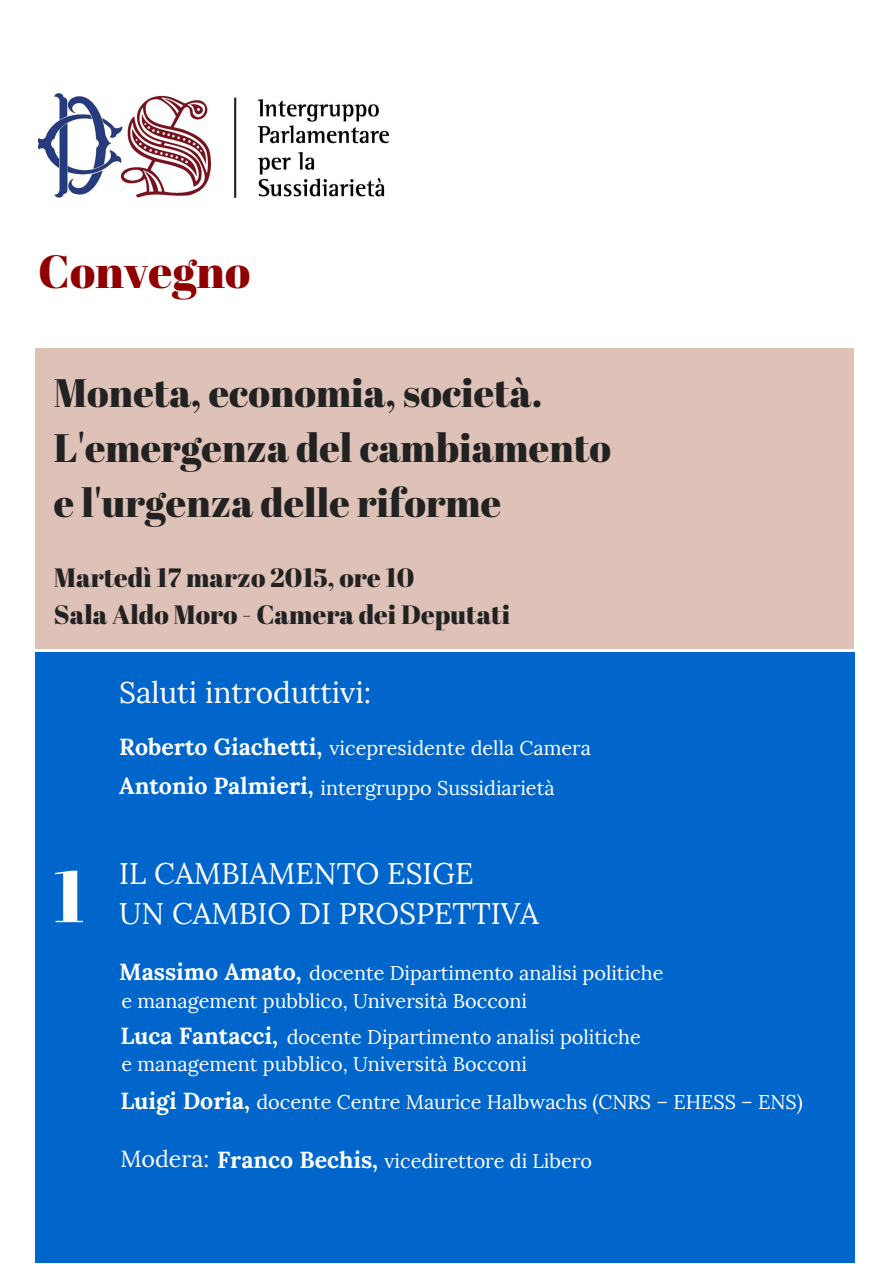
<style>
.page{position:relative;width:893px;height:1264px;background:#fff}
.page>*{position:absolute;margin:0;border:0;box-sizing:border-box;transform-origin:0 0}
.t1{font:72.45px "Abril Fatface";color:#fff}
.t2{font:46.35px "Abril Fatface";color:#900000}
.t3{font:39.75px/55.1px "Abril Fatface";color:#222}
.t4{font:29.7px/40.5px "Lora";color:#fff}
.t5{font:26.4px/37px "Abril Fatface";color:#222}
.t6{font:700 23.1px "Lora";color:#fff}
.t7{font:19.8px/28px "Lora";color:#fff}
.s1{font-weight:700;font-size:23.1px}
.s2{font-weight:400}
</style>
<div class="page">
<div style="left:35px;top:349px;width:818px;height:299px;background:#dec2b8"></div>
<div style="left:35px;top:652px;width:819px;height:610px;background:#06c"></div>
<img style="left:38px;top:93px;width:350px;height:105px">
<h2 class="t2" style="left:38px;top:239px;width:213px">Convegno</h2>
<h3 class="t3" style="left:54px;top:364px;width:558px">Moneta, economia, società.<br>L'emergenza del cambiamento e l'urgenza delle riforme</h3>
<h3 class="t5" style="left:54px;top:558px;width:457px">Martedì 17 marzo 2015, ore 10<br>Sala Aldo Moro - Camera dei Deputati</h3>
<h1 class="t1" style="left:54px;top:845px;width:32px">1</h1>
<h3 class="t4" style="left:119px;top:672px;width:253px">Saluti introduttivi:</h3>
<p class="t6" style="left:119px;top:731px;width:204px">Roberto Giachetti,</p>
<p class="t7" style="left:119px;top:774px;width:437px"><span class="s1">Antonio Palmieri,</span> intergruppo Sussidiarietà</p>
<p class="t7" style="left:329px;top:734px;width:263px">vicepresidente della Camera</p>
<h3 class="t4" style="left:119px;top:853px;width:421px">IL CAMBIAMENTO ESIGE<br>UN CAMBIO DI PROSPETTIVA</h3>
<p class="t6" style="left:119px;top:956px;width:184px">Massimo Amato,</p>
<p class="t7" style="left:121px;top:958px;width:543px;text-indent:188px">docente Dipartimento analisi politiche e management pubblico, Università Bocconi</p>
<p class="t7" style="left:121px;top:1023px;width:521px;line-height:27px;text-indent:165px">docente Dipartimento analisi politiche e management pubblico, Università Bocconi</p>
<p class="t7" style="left:256px;top:1088px;width:548px">docente Centre Maurice Halbwachs (CNRS – EHESS – ENS)</p>
<p class="t7" style="left:384px;top:1147px;width:209px">vicedirettore di Libero</p>
<p class="t6" style="left:120px;top:1020px;width:159px">Luca Fantacci,</p>
<p class="t6" style="left:120px;top:1085px;width:131px">Luigi Doria,</p>
<p class="t6" style="left:120px;top:1145px;width:259px"><span class="s2">Modera:</span> Franco Bechis,</p>
</div>
